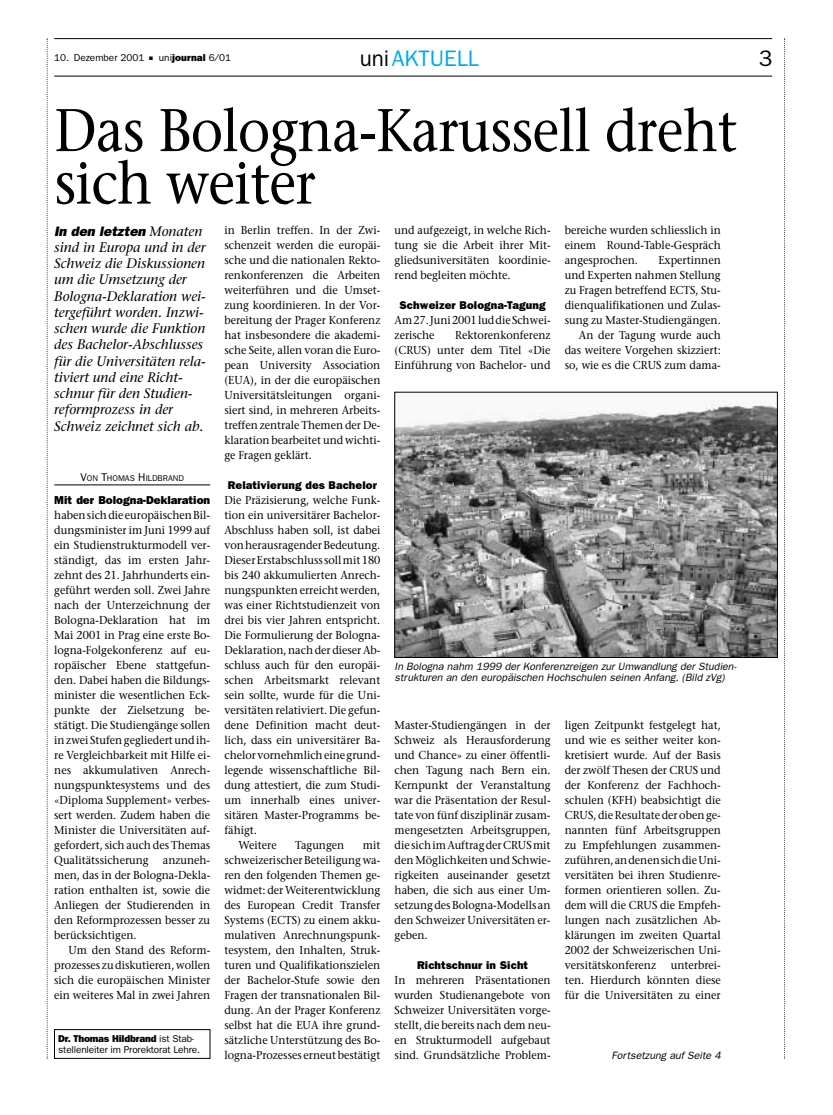
<style>
.page{position:relative;width:833px;height:1115px;background:#fff}
.page>*{position:absolute;margin:0;border:0;box-sizing:border-box;transform-origin:0 0}
.t1{font:60px/52.5px "Stone Serif";letter-spacing:-.015em;color:#000;scale:.9 1}
.t2{font:22.5px "Franklin Gothic";color:#00a9ec}
.t3{font:22.5px "Franklin Gothic";color:#000}
.t4{font:italic 13.75px/16.2px "Stone Serif";color:#000}
.t5{font:italic 800 13.75px "Franklin Gothic";color:#000}
.t6{font:11.5px/15px "Stone Serif";color:#000;text-align:justify;scale:.94 1}
.t7{font:800 11.5px "Franklin Gothic";color:#000}
.t8{font:800 11.25px "Franklin Gothic";letter-spacing:.01em;color:#000}
.t9{font:italic 10.62px/11.2px "Franklin Gothic";color:#000}
.t10{font:10px/11.2px "Franklin Gothic";letter-spacing:-.015em;color:#000}
.t11{font:8.5px "Franklin Gothic";color:#000}
.s1{font-weight:800}
.s2{color:#000}
.s3{font-family:"Stone Serif";font-weight:400}
.s4{font-size:11.25px}
</style>
<div class="page">
<svg style="left:784px;top:39px;width:1px;height:1020px"></svg>
<svg style="left:47px;top:39px;width:1px;height:1020px"></svg>
<hr style="left:54px;top:76px;width:718px;height:1px;background:#000">
<hr style="left:54px;top:38px;width:718px;height:1px;background:#000">
<hr style="left:54px;top:485px;width:156px;height:1px;background:#000">
<img style="left:396px;top:401px;width:379px;height:255px">
<div style="left:394px;top:392px;width:383px;height:266px;border:1px solid #000"></div>
<div style="left:54px;top:1029px;width:156px;height:30px;border:1px solid #000"></div>
<p class="t10" style="left:54px;top:53px;width:178px">10. Dezember 2001 ■ uni<span class="s1">journal</span> 6⁄01</p>
<h2 class="t2" style="left:359px;top:50px;width:121px"><span class="s2">uni</span>AKTUELL</h2>
<h2 class="t3" style="left:758px;top:50px;width:15px">3</h2>
<h1 class="t1" style="left:54px;top:110px;width:760px">Das Bologna-Karussell dreht sich weiter</h1>
<p class="t5" style="left:54px;top:226px;width:149px">In den letzten <span class="s3">Monaten</span></p>
<p class="t4" style="left:54px;top:240px;width:153px">sind in Europa und in der<br>Schweiz die Diskussionen um die Umsetzung der<br>Bologna-Deklaration wei&shy;tergeführt worden. Inzwi&shy;schen wurde die Funktion des Bachelor-Abschlusses für die Universitäten rela&shy;tiviert und eine Richt&shy;schnur für den Studien&shy;reformprozess in der<br>Schweiz zeichnet sich ab.</p>
<p class="t6" style="left:224px;top:223px;width:167px">in Berlin treffen. In der Zwi&shy;schenzeit werden die europäi&shy;sche und die nationalen Rekto&shy;renkonferenzen die Arbeiten weiterführen und die Umset&shy;zung koordinieren. In der Vor&shy;bereitung der Prager Konferenz hat insbesondere die akademi&shy;sche Seite, allen voran die Euro&shy;pean University Association (EUA), in der die europäischen Universitätsleitungen organi&shy;siert sind, in mehreren Arbeits&shy;treffen zentrale Themen der De&shy;klaration bearbeitet und wichti&shy;ge Fragen geklärt.</p>
<p class="t8" style="left:228px;top:481px;width:151px">Relativierung des Bachelor</p>
<p class="t6" style="left:224px;top:493px;width:167px">Die Präzisierung, welche Funk-</p>
<p class="t6" style="left:224px;top:508px;width:167px">tion ein universitärer Bachelor-</p>
<p class="t6" style="left:224px;top:523px;width:167px">Abschluss haben soll, ist dabei</p>
<p class="t6" style="left:224px;top:538px;width:167px">von herausragender Bedeutung.</p>
<p class="t6" style="left:224px;top:553px;width:167px">Dieser Erstabschluss soll mit 180</p>
<p class="t6" style="left:224px;top:568px;width:167px">bis 240 akkumulierten Anrech-</p>
<p class="t6" style="left:224px;top:583px;width:167px">nungspunkten erreicht werden,</p>
<p class="t6" style="left:224px;top:598px;width:167px">was einer Richtstudienzeit von</p>
<p class="t6" style="left:224px;top:613px;width:167px">drei bis vier Jahren entspricht.</p>
<p class="t6" style="left:224px;top:628px;width:167px">Die Formulierung der Bologna-</p>
<p class="t6" style="left:224px;top:643px;width:167px">Deklaration, nach der dieser Ab-</p>
<p class="t6" style="left:224px;top:658px;width:167px">schluss auch für den europäi-</p>
<p class="t6" style="left:224px;top:673px;width:167px">schen Arbeitsmarkt relevant</p>
<p class="t6" style="left:224px;top:688px;width:167px">sein sollte, wurde für die Uni-</p>
<p class="t6" style="left:224px;top:703px;width:167px">versitäten relativiert. Die gefun-</p>
<p class="t6" style="left:224px;top:718px;width:167px">dene Definition macht deut-</p>
<p class="t6" style="left:224px;top:733px;width:167px">lich, dass ein universitärer Ba-</p>
<p class="t6" style="left:224px;top:748px;width:167px">chelor vornehmlich eine grund-</p>
<p class="t6" style="left:224px;top:763px;width:167px">legende wissenschaftliche Bil-</p>
<p class="t6" style="left:224px;top:778px;width:167px">dung attestiert, die zum Studi-</p>
<p class="t6" style="left:224px;top:793px;width:167px">um innerhalb eines univer-</p>
<p class="t6" style="left:224px;top:808px;width:167px">sitären Master-Programms be-</p>
<p class="t6" style="left:224px;top:823px;width:36px">fähigt.</p>
<p class="t6" style="left:238px;top:838px;width:42px">Weitere</p>
<p class="t6" style="left:295px;top:838px;width:54px">Tagungen</p>
<p class="t6" style="left:394px;top:223px;width:167px">und aufgezeigt, in welche Rich&shy;tung sie die Arbeit ihrer Mit&shy;gliedsuniversitäten koordinie&shy;rend begleiten möchte.</p>
<p class="t8" style="left:399px;top:301px;width:148px">Schweizer Bologna-Tagung</p>
<p class="t6" style="left:394px;top:313px;width:167px">Am 27. Juni 2001 lud die Schwei&shy;zerische</p>
<p class="t6" style="left:564px;top:223px;width:167px">bereiche wurden schliesslich in einem Round-Table-Gespräch angesprochen.</p>
<p class="t6" style="left:564px;top:253px;width:167px;text-align:right">Expertinnen<br>und Experten nahmen Stellung zu Fragen betreffend ECTS, Stu&shy;dienqualifikationen und Zulas&shy;sung zu Master-Studiengängen.<br>An der Tagung wurde auch das weitere Vorgehen skizziert: so, wie es die CRUS zum dama-</p>
<p class="t6" style="left:394px;top:328px;width:167px;text-indent:61px">Rektorenkonferenz (CRUS) unter dem Titel «Die Einführung von Bachelor- und</p>
<p class="t11" style="left:81px;top:475px;width:105px"><span class="s4">V</span>ON <span class="s4">T</span>HOMAS <span class="s4">H</span>ILDBRAND</p>
<p class="t7" style="left:54px;top:496px;width:157px">Mit der Bologna-Deklaration</p>
<p class="t6" style="left:54px;top:508px;width:167px">haben sich die europäischen Bil&shy;dungsminister im Juni 1999 auf ein Studienstrukturmodell ver&shy;ständigt, das im ersten Jahr&shy;zehnt des 21. Jahrhunderts ein&shy;geführt werden soll. Zwei Jahre nach der Unterzeichnung der Bologna-Deklaration hat im Mai 2001 in Prag eine erste Bo&shy;logna-Folgekonferenz auf eu&shy;ropäischer Ebene stattgefun&shy;den. Dabei haben die Bildungs&shy;minister die wesentlichen Eck&shy;punkte der Zielsetzung be&shy;stätigt. Die Studiengänge sollen in zwei Stufen gegliedert und ih&shy;re Vergleichbarkeit mit Hilfe ei&shy;nes akkumulativen Anrech&shy;nungspunktesystems und des «Diploma Supplement» verbes&shy;sert werden. Zudem haben die Minister die Universitäten auf&shy;gefordert, sich auch des Themas Qualitätssicherung anzuneh&shy;men, das in der Bologna-Dekla&shy;ration enthalten ist, sowie die Anliegen der Studierenden in den Reformprozessen besser zu berücksichtigen.</p>
<p class="t6" style="left:54px;top:943px;width:167px;text-indent:14px">Um den Stand des Reform&shy;prozesses zu diskutieren, wollen sich die europäischen Minister ein weiteres Mal in zwei Jahren</p>
<p class="t9" style="left:394px;top:662px;width:343px">In Bologna nahm 1999 der Konferenzreigen zur Umwandlung der Studien&shy;strukturen an den europäischen Hochschulen seinen Anfang. (Bild zVg)</p>
<p class="t6" style="left:564px;top:718px;width:167px">ligen Zeitpunkt festgelegt hat, und wie es seither weiter kon&shy;kretisiert wurde. Auf der Basis der zwölf Thesen der CRUS und der Konferenz der Fachhoch&shy;schulen (KFH) beabsichtigt die CRUS, die Resultate der oben ge&shy;nannten fünf Arbeitsgruppen zu Empfehlungen zusammen&shy;zuführen, an denen sich die Uni&shy;versitäten bei ihren Studienre&shy;formen orientieren sollen. Zu&shy;dem will die CRUS die Empfeh&shy;lungen nach zusätzlichen Ab&shy;klärungen im zweiten Quartal 2002 der Schweizerischen Uni&shy;versitätskonferenz</p>
<p class="t6" style="left:394px;top:718px;width:167px">Master-Studiengängen in der Schweiz als Herausforderung und Chance» zu einer öffentli&shy;chen Tagung nach Bern ein.<br>Kernpunkt der Veranstaltung war die Präsentation der Resul&shy;tate von fünf disziplinär zusam&shy;mengesetzten Arbeitsgruppen, die sich im Auftrag der CRUS mit den Möglichkeiten und Schwie&shy;rigkeiten auseinander gesetzt haben, die sich aus einer Um&shy;setzung des Bologna-Modells an den Schweizer Universitäten er&shy;geben.</p>
<p class="t8" style="left:417px;top:961px;width:112px">Richtschnur in Sicht</p>
<p class="t6" style="left:394px;top:973px;width:167px">In mehreren Präsentationen wurden Studienangebote von Schweizer Universitäten vorge&shy;stellt, die bereits nach dem neu&shy;en Strukturmodell aufgebaut sind. Grundsätzliche Problem-</p>
<p class="t6" style="left:224px;top:838px;width:167px;text-indent:138px">mit schweizerischer Beteiligung wa&shy;ren den folgenden Themen ge&shy;widmet: der Weiterentwicklung des European Credit Transfer Systems (ECTS) zu einem akku&shy;mulativen Anrechnungspunk&shy;tesystem, den Inhalten, Struk&shy;turen und Qualifikationszielen der Bachelor-Stufe sowie den Fragen der transnationalen Bil&shy;dung. An der Prager Konferenz selbst hat die EUA ihre grund&shy;sätzliche Unterstützung des Bo&shy;logna-Prozesses erneut bestätigt</p>
<p class="t6" style="left:564px;top:958px;width:167px;text-indent:106px">unterbrei&shy;ten. Hierdurch könnten diese für die Universitäten zu einer</p>
<p class="t10" style="left:58px;top:1034px;width:143px"><span class="s1">Dr. Thomas Hildbrand</span> ist Stab&shy;stellenleiter im Prorektorat Lehre.</p>
<p class="t9" style="left:611px;top:1051px;width:111px">Fortsetzung auf Seite 4</p>
</div>
